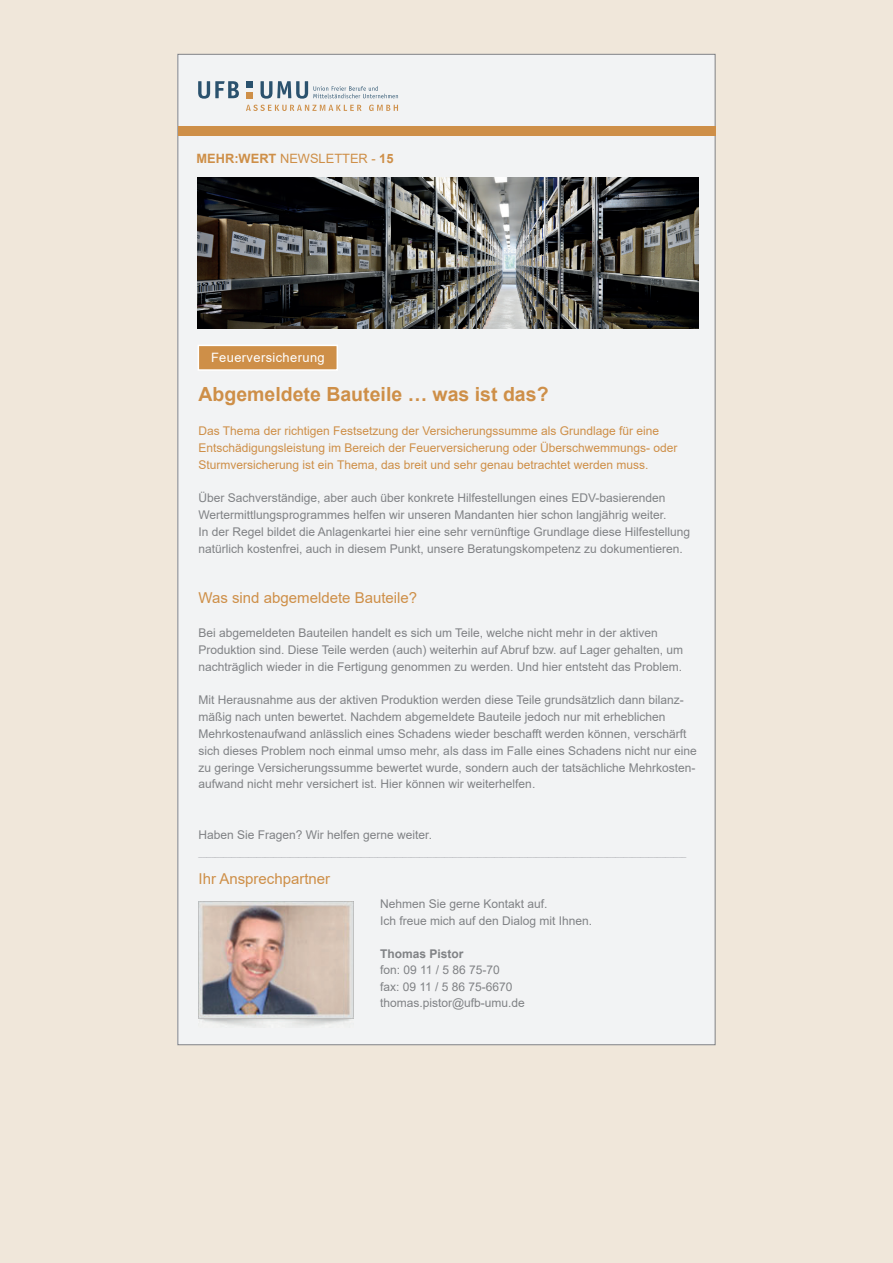
<style>
.page{position:relative;width:893px;height:1263px;background:#f0e7da}
.page>*{position:absolute;margin:0;border:0;box-sizing:border-box;transform-origin:0 0}
.t1{font:700 19.5px "Arial";color:#ce8f48}
.t2{font:15px "Arial";color:#ce8f48}
.t3{font:700 12.9px "Arial";color:#ce8f48}
.t4{font:12.9px "Arial";letter-spacing:.03em;color:#fff}
.t5{font:12px/16.8px "Arial";color:#808285}
.t6{font:12px/16.8px "Arial";color:#ce8f48}
.t7{font:700 12px "Arial";color:#808285}
.t8{font:7.5px "Arial";color:#a8a9ad}
.s1{font-weight:400}
</style>
<div class="page">
<div style="left:178px;top:54px;width:537px;height:991px;background:#f2f3f4"></div>
<div style="left:246px;top:81px;width:6px;height:7px;background:#2b526e"></div>
<svg style="left:198px;top:81px;width:41px;height:18px"></svg>
<svg style="left:246px;top:105px;width:116px;height:6px"></svg>
<svg style="left:369px;top:105px;width:29px;height:6px"></svg>
<svg style="left:246px;top:92px;width:6px;height:6px"></svg>
<svg style="left:260px;top:81px;width:138px;height:18px"></svg>
<div style="left:178px;top:126px;width:537px;height:9px;background:#ce8f48"></div>
<img style="left:197px;top:177px;width:502px;height:151px">
<img style="left:199px;top:901px;width:154px;height:126px">
<div style="left:198px;top:345px;width:139px;height:25px;background:#ce8f48"></div>
<div style="left:198px;top:345px;width:140px;height:26px;border:2px solid #fff"></div>
<p class="t3" style="left:196px;top:150px;width:199px">MEHR:WERT <span class="s1">NEWSLETTER -</span> 15</p>
<p class="t4" style="left:211px;top:349px;width:115px">Feuerversicherung</p>
<h1 class="t1" style="left:199px;top:381px;width:352px">Abgemeldete Bauteile … was ist das?</h1>
<p class="t6" style="left:199px;top:422px;width:480px">Das Thema der richtigen Festsetzung der Versicherungssumme als Grundlage für eine<br>Entschädigungsleistung im Bereich der Feuerversicherung oder Überschwemmungs- oder<br>Sturmversicherung ist ein Thema, das breit und sehr genau betrachtet werden muss.</p>
<p class="t5" style="left:199px;top:489px;width:493px">Über Sachverständige, aber auch über konkrete Hilfestellungen eines EDV-basierenden Wertermittlungsprogrammes helfen wir unseren Mandanten hier schon langjährig weiter.<br>In der Regel bildet die Anlagenkartei hier eine sehr vernünftige Grundlage diese Hilfestellung natürlich kostenfrei, auch in diesem Punkt, unsere Beratungskompetenz zu dokumentieren.</p>
<p class="t2" style="left:199px;top:588px;width:220px">Was sind abgemeldete Bauteile?</p>
<p class="t5" style="left:199px;top:624px;width:486px">Bei abgemeldeten Bauteilen handelt es sich um Teile, welche nicht mehr in der aktiven<br>Produktion sind. Diese Teile werden (auch) weiterhin auf Abruf bzw. auf Lager gehalten, um nachträglich wieder in die Fertigung genommen zu werden. Und hier entsteht das Problem.</p>
<p class="t5" style="left:199px;top:691px;width:500px">Mit Herausnahme aus der aktiven Produktion werden diese Teile grundsätzlich dann bilanz&shy;mäßig nach unten bewertet. Nachdem abgemeldete Bauteile jedoch nur mit erheblichen Mehrkostenaufwand anlässlich eines Schadens wieder beschafft werden können, verschärft sich dieses Problem noch einmal umso mehr, als dass im Falle eines Schadens nicht nur eine zu geringe Versicherungssumme bewertet wurde, sondern auch der tatsächliche Mehrkosten&shy;aufwand nicht mehr versichert ist. Hier können wir weiterhelfen.</p>
<p class="t5" style="left:199px;top:826px;width:235px">Haben Sie Fragen? Wir helfen gerne weiter.</p>
<p class="t8" style="left:199px;top:848px;width:489px">_____________________________________________________________________________________________________________________</p>
<p class="t2" style="left:199px;top:868px;width:133px">Ihr Ansprechpartner</p>
<p class="t5" style="left:380px;top:896px;width:214px">Nehmen Sie gerne Kontakt auf.<br>Ich freue mich auf den Dialog mit Ihnen.</p>
<p class="t7" style="left:380px;top:945px;width:85px">Thomas Pistor</p>
<p class="t5" style="left:380px;top:962px;width:146px">fon: 09 11 / 5 86 75-70<br>fax: 09 11 / 5 86 75-6670 thomas.pistor@ufb-umu.de</p>
</div>
